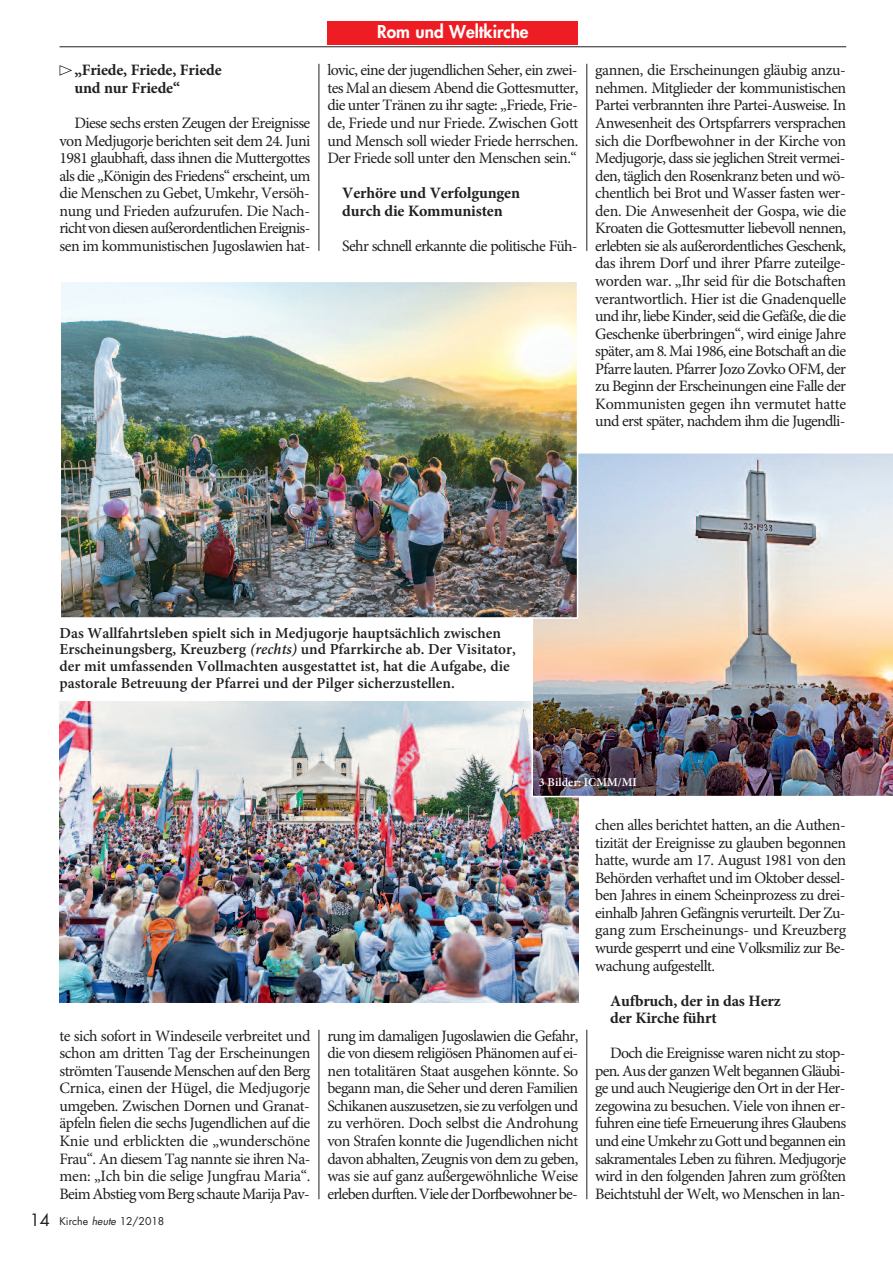
<style>
.page{position:relative;width:893px;height:1263px;background:#fff}
.page>*{position:absolute;margin:0;border:0;box-sizing:border-box;transform-origin:0 0}
.t1{font:800 17.25px "Futura Std";color:#fff}
.t2{font:15.9px/17.5px "Minion Pro";letter-spacing:-.04em;color:#231f20;text-align:justify}
.t3{font:700 15.9px/17.5px "Minion Pro";letter-spacing:-.01em;color:#231f20}
.t4{font:600 15.3px/17px "Minion Pro";color:#231f20}
.t5{font:600 12px "Minion Pro";color:#fff}
.t6{font:10.5px "Futura Std";color:#231f20}
.s1{font-style:italic}
.s2{font-size:16.5px}
</style>
<div class="page">
<svg style="left:60px;top:65px;width:12px;height:11px"></svg>
<hr style="left:60px;top:47px;width:786px;height:1px;background:#231f20">
<div style="left:327px;top:21px;width:251px;height:24px;background:#ee1d23"></div>
<hr style="left:319px;top:64px;width:1px;height:187px;background:#231f20">
<hr style="left:587px;top:64px;width:1px;height:187px;background:#231f20">
<img style="left:60px;top:702px;width:518px;height:300px">
<hr style="left:319px;top:1030px;width:1px;height:169px;background:#231f20">
<hr style="left:587px;top:1030px;width:1px;height:169px;background:#231f20">
<img style="left:531px;top:453px;width:362px;height:344px">
<img style="left:63px;top:284px;width:512px;height:332px">
<div style="left:60px;top:281px;width:518px;height:338px;border:2px solid #fff"></div>
<p class="t3" style="left:74px;top:63px;width:149px">„Friede, Friede, Friede und nur Friede“</p>
<p class="t2" style="left:60px;top:116px;width:252px;text-indent:15px">Diese sechs ersten Zeugen der Ereignisse von Medjugorje berichten seit dem 24. Juni 1981 glaubhaft, dass ihnen die Muttergottes als die „Königin des Friedens“ erscheint, um die Menschen zu Gebet, Umkehr, Versöh&shy;nung und Frieden aufzurufen. Die Nach&shy;richtvondiesenaußerordentlichenEreignis&shy;sen im kommunistischen Jugoslawien hat-</p>
<p class="t1" style="left:377px;top:23px;width:153px">Rom und Weltkirche</p>
<p class="t2" style="left:327px;top:63px;width:252px">lovic, eine der jugendlichen Seher, ein zwei&shy;tes Mal an diesem Abend die Gottesmutter, die unter Tränen zu ihr sagte: „Friede, Frie&shy;de, Friede und nur Friede. Zwischen Gott und Mensch soll wieder Friede herrschen.<br>Der Friede soll unter den Menschen sein.“</p>
<p class="t3" style="left:342px;top:186px;width:179px">Verhöre und Verfolgungen durch die Kommunisten</p>
<p class="t2" style="left:342px;top:238px;width:237px">Sehr schnell erkannte die politische Füh-</p>
<p class="t2" style="left:595px;top:63px;width:252px">gannen, die Erscheinungen gläubig anzu&shy;nehmen. Mitglieder der kommunistischen Partei verbrannten ihre Partei-Ausweise. In Anwesenheit des Ortspfarrers versprachen sich die Dorfbewohner in der Kirche von Medjugorje, dass sie jeglichen Streit vermei&shy;den, täglich den Rosenkranz beten und wö&shy;chentlich bei Brot und Wasser fasten wer&shy;den. Die Anwesenheit der Gospa, wie die Kroaten die Gottesmutter liebevoll nennen, erlebten sie als außerordentliches Geschenk, das ihrem Dorf und ihrer Pfarre zuteilge&shy;worden war. „Ihr seid für die Botschaften verantwortlich. Hier ist die Gnadenquelle und ihr, liebe Kinder, seid die Gefäße, die die Geschenke überbringen“, wird einige Jahre später, am 8. Mai 1986, eine Botschaft an die Pfarre lauten. Pfarrer Jozo Zovko OFM, der zu Beginn der Erscheinungen eine Falle der Kommunisten gegen ihn vermutet hatte und erst später, nachdem ihm die Jugendli-</p>
<p class="t4" style="left:60px;top:625px;width:458px">Das Wallfahrtsleben spielt sich in Medjugorje hauptsächlich zwischen Erscheinungsberg, Kreuzberg <span class="s1">(rechts)</span> und Pfarrkirche ab. Der Visitator, der mit umfassenden Vollmachten ausgestattet ist, hat die Aufgabe, die pastorale Betreuung der Pfarrei und der Pilger sicherzustellen.</p>
<p class="t2" style="left:60px;top:1028px;width:252px">te sich sofort in Windeseile verbreitet und schon am dritten Tag der Erscheinungen strömten Tausende Menschen auf den Berg Crnica, einen der Hügel, die Medjugorje umgeben. Zwischen Dornen und Granat&shy;äpfeln fielen die sechs Jugendlichen auf die Knie und erblickten die „wunderschöne Frau“. An diesem Tag nannte sie ihren Na&shy;men: „Ich bin die selige Jungfrau Maria“.<br>BeimAbstiegvomBergschauteMarijaPav-</p>
<p class="t6" style="left:30px;top:1216px;width:136px"><span class="s2">14</span> Kirche <span class="s1">heute</span> 12/2018</p>
<p class="t5" style="left:539px;top:777px;width:99px">3 Bilder: ICMM/MI</p>
<p class="t2" style="left:327px;top:1028px;width:252px">rung im damaligen Jugoslawien die Gefahr, die von diesem religiösen Phänomen auf ei&shy;nen totalitären Staat ausgehen könnte. So begann man, die Seher und deren Familien Schikanen auszusetzen, sie zu verfolgen und zu verhören. Doch selbst die Androhung von Strafen konnte die Jugendlichen nicht davon abhalten, Zeugnis von dem zu geben, was sie auf ganz außergewöhnliche Weise erlebendurften.VielederDorfbewohnerbe-</p>
<p class="t2" style="left:595px;top:818px;width:252px">chen alles berichtet hatten, an die Authen&shy;tizität der Ereignisse zu glauben begonnen hatte, wurde am 17. August 1981 von den Behörden verhaftet und im Oktober dessel&shy;ben Jahres in einem Scheinprozess zu drei&shy;einhalb Jahren Gefängnis verurteilt. Der Zu&shy;gang zum Erscheinungs- und Kreuzberg wurde gesperrt und eine Volksmiliz zur Be&shy;wachung aufgestellt.</p>
<p class="t3" style="left:610px;top:993px;width:172px">Aufbruch, der in das Herz der Kirche führt</p>
<p class="t2" style="left:595px;top:1046px;width:252px;text-indent:15px">Doch die Ereignisse waren nicht zu stop&shy;pen. Aus der ganzen Welt begannen Gläubi&shy;ge und auch Neugierige den Ort in der Her&shy;zegowina zu besuchen. Viele von ihnen er&shy;fuhren eine tiefe Erneuerung ihres Glaubens und eine Umkehr zu Gott und begannen ein sakramentales Leben zu führen. Medjugorje wird in den folgenden Jahren zum größten Beichtstuhl der Welt, wo Menschen in lan-</p>
</div>
